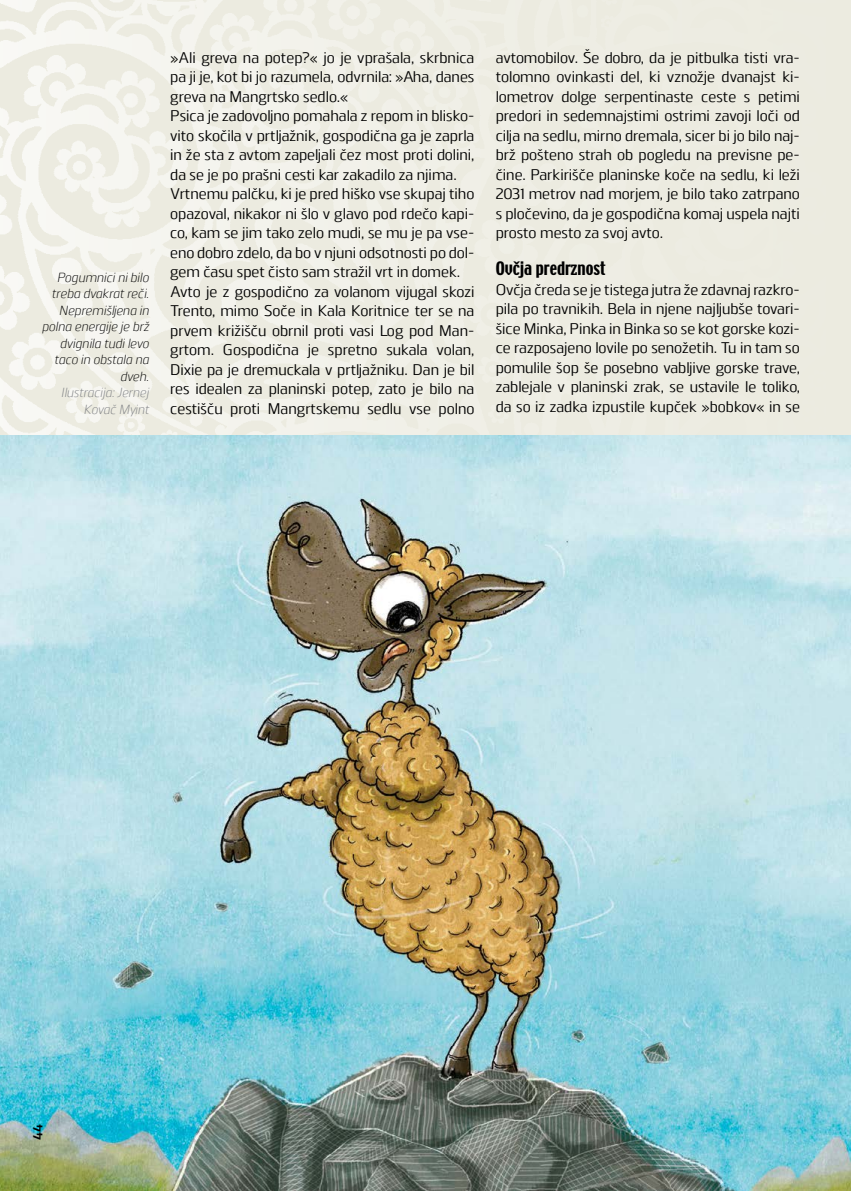
<style>
.page{position:relative;width:851px;height:1191px;background:#fff}
.page>*{position:absolute;margin:0;border:0;box-sizing:border-box;transform-origin:0 0}
.A_mednaslov{font:16.5px "Techno";color:#000}
.Mladinski_članek_BOD{font:15.45px/19.5px "Juhl";color:#000;text-align:justify}
.t1{font:700 13.5px "Juhl";color:#000}
.A_podnapisi{font:italic 300 13.2px/16.5px "Juhl";color:#000;text-align:right}
.A_podnapisi-2{font:italic 300 13.2px/16.5px "Juhl";color:#808285;text-align:right}
</style>
<div class="page">
<img style="left:0;top:0;width:850px;height:435px">
<img style="left:0;top:435px;width:850px;height:756px">
<p class="A_podnapisi" style="left:42px;top:268px;width:109px">Pogumnici ni bilo treba dvakrat reči.<br>Nepremišljena in polna energije je brž dvignila tudi levo taco in obstala na dveh.</p>
<p class="A_podnapisi-2" style="left:61px;top:383px;width:90px">Ilustracija: Jernej<br>Kovač Myint</p>
<p class="Mladinski_članek_BOD" style="left:170px;top:46px;width:306px">»Ali greva na potep?« jo je vprašala, skrbnica pa ji je, kot bi jo razumela, odvrnila: »Aha, danes greva na Mangrtsko sedlo.«</p>
<p class="Mladinski_članek_BOD" style="left:170px;top:105px;width:306px">Psica je zadovoljno pomahala z repom in blisko&shy;vito skočila v prtljažnik, gospodična ga je zaprla in že sta z avtom zapeljali čez most proti dolini, da se je po prašni cesti kar zakadilo za njima.</p>
<p class="Mladinski_članek_BOD" style="left:170px;top:183px;width:306px">Vrtnemu palčku, ki je pred hiško vse skupaj tiho opazoval, nikakor ni šlo v glavo pod rdečo kapi&shy;co, kam se jim tako zelo mudi, se mu je pa vse&shy;eno dobro zdelo, da bo v njuni odsotnosti po dol&shy;gem času spet čisto sam stražil vrt in domek.</p>
<p class="Mladinski_članek_BOD" style="left:170px;top:280px;width:306px">Avto je z gospodično za volanom vijugal skozi Trento, mimo Soče in Kala Koritnice ter se na prvem križišču obrnil proti vasi Log pod Man&shy;grtom. Gospodična je spretno sukala volan, Dixie pa je dremuckala v prtljažniku. Dan je bil res idealen za planinski potep, zato je bilo na cestišču proti Mangrtskemu sedlu vse polno</p>
<p class="Mladinski_članek_BOD" style="left:495px;top:46px;width:306px">avtomobilov. Še dobro, da je pitbulka tisti vra&shy;tolomno ovinkasti del, ki vznožje dvanajst ki&shy;lometrov dolge serpentinaste ceste s petimi predori in sedemnajstimi ostrimi zavoji loči od cilja na sedlu, mirno dremala, sicer bi jo bilo naj&shy;brž pošteno strah ob pogledu na previsne pe&shy;čine. Parkirišče planinske koče na sedlu, ki leži 2031 metrov nad morjem, je bilo tako zatrpano s pločevino, da je gospodična komaj uspela najti prosto mesto za svoj avto.</p>
<p class="A_mednaslov" style="left:495px;top:257px;width:111px">Ovčja predrznost</p>
<p class="Mladinski_članek_BOD" style="left:495px;top:278px;width:306px">Ovčja čreda se je tistega jutra že zdavnaj razkro&shy;pila po travnikih. Bela in njene najljubše tovari&shy;šice Minka, Pinka in Binka so se kot gorske kozi&shy;ce razposajeno lovile po senožetih. Tu in tam so pomulile šop še posebno vabljive gorske trave, zablejale v planinski zrak, se ustavile le toliko, da so iz zadka izpustile kupček »bobkov« in se</p>
<p class="t1" style="left:28px;top:1140px;width:17px;rotate:-90deg">44</p>
</div>
